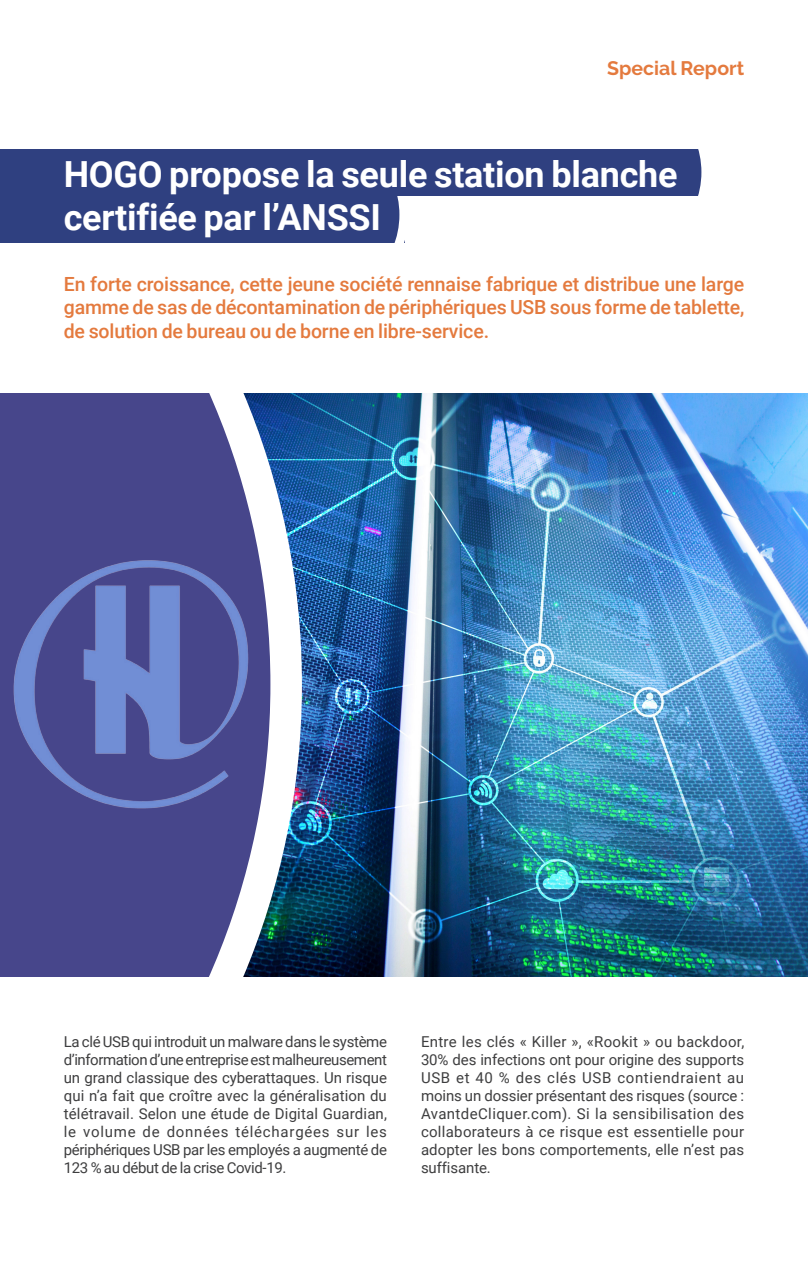
<style>
.page{position:relative;width:808px;height:1263px;background:#fff}
.page>*{position:absolute;margin:0;border:0;box-sizing:border-box;transform-origin:0 0}
.TXT_ARTICLE_special{font:700 36px/43.2px "Roboto";letter-spacing:-.005em;color:#fff}
.TXT_ARTICLE_special-2{font:500 19.5px/23.4px "Roboto";letter-spacing:-.005em;color:#e47a3e;text-align:justify}
.TITRE_special_report{font:700 19.5px "Raleway";color:#e47a3e}
.TXT_ARTICLE_special-3{font:15px/18px "Roboto";letter-spacing:-.015em;color:#3e3e3f;text-align:justify}
</style>
<div class="page">
<img style="left:302px;top:393px;width:506px;height:584px">
<svg style="left:0;top:393px;width:302px;height:584px;background:#575d98"></svg>
<div style="left:0;top:196px;width:404px;height:46px;background:#2f4080"></div>
<svg style="left:306px;top:196px;width:99px;height:47px"></svg>
<div style="left:0;top:149px;width:702px;height:47px;background:#2f4080"></div>
<svg style="left:698px;top:149px;width:4px;height:47px"></svg>
<img style="left:0;top:554px;width:276px;height:261px">
<p class="TITRE_special_report" style="left:607px;top:57px;width:138px">Special Report</p>
<p class="TXT_ARTICLE_special" style="left:64px;top:151px;width:615px">HOGO propose la seule station blanche certifiée par l’ANSSI</p>
<p class="TXT_ARTICLE_special-2" style="left:64px;top:272px;width:682px">En forte croissance, cette jeune société rennaise fabrique et distribue une large gamme de sas de décontamination de périphériques USB sous forme de tablette, de solution de bureau ou de borne en libre-service.</p>
<p class="TXT_ARTICLE_special-3" style="left:64px;top:1032px;width:325px">La clé USB qui introduit un malware dans le système d’information d’une entreprise est malheureusement un grand classique des cyberattaques. Un risque qui n’a fait que croître avec la généralisation du télétravail. Selon une étude de Digital Guardian, le volume de données téléchargées sur les périphériques USB par les employés a augmenté de 123 % au début de la crise Covid-19.</p>
<p class="TXT_ARTICLE_special-3" style="left:421px;top:1032px;width:325px">Entre les clés « Killer », «Rookit » ou backdoor, 30% des infections ont pour origine des supports USB et 40 % des clés USB contiendraient au moins un dossier présentant des risques (source :<br>AvantdeCliquer.com). Si la sensibilisation des collaborateurs à ce risque est essentielle pour adopter les bons comportements, elle n’est pas suffisante.</p>
</div>
